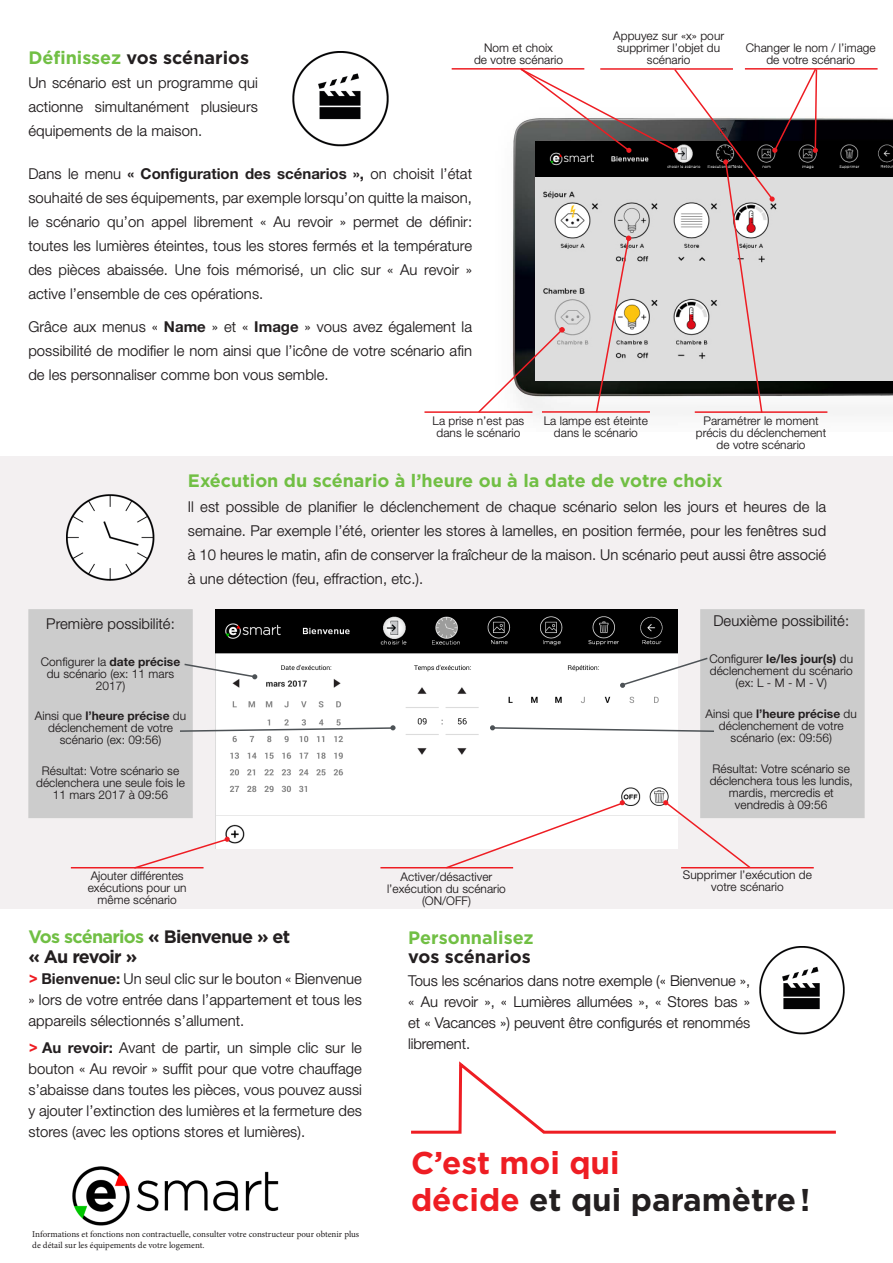
<style>
.page{position:relative;width:893px;height:1263px;background:#fff}
.page>*{position:absolute;margin:0;border:0;box-sizing:border-box;transform-origin:0 0}
.t1{font:700 31.5px "Gotham";color:#231f20}
.t2{font:700 31.5px "Gotham";color:#ee1d23}
.t3{font:700 18px/19.5px "Gotham";color:#71bf44}
.t4{font:700 18px/19.5px "Gotham";letter-spacing:-.04em;color:#231f20}
.t5{font:700 18px "Gotham";color:#231f20}
.t6{font:15px/24px "Helvetica Neue LT Std Ltplus";color:#231f20;text-align:justify}
.t7{font:12px/12px "Helvetica Neue LT Std Ltplus";color:#231f20;text-align:center}
.t8{font:9px/10.8px "Minion Pro";color:#231f20}
.s1{color:#71bf44}
.s2{font-family:"Helvetica Neue LT Std";font-weight:700}
.s3{font-family:"Gotham";font-weight:700;color:#ee1d23}
.s4{font-family:"Helvetica Neue";font-weight:700}
.s5{color:#231f20}
.s6{color:#ee1d23}
</style>
<div class="page">
<img style="left:531px;top:117px;width:362px;height:301px">
<img style="left:818px;top:141px;width:75px;height:239px">
<hr style="left:452px;top:68px;width:132px;height:2px;background:#ee1d23">
<img style="left:72px;top:1166px;width:207px;height:60px">
<hr style="left:745px;top:68px;width:133px;height:2px;background:#ee1d23">
<div style="left:0;top:456px;width:893px;height:452px;background:#f3f0f1"></div>
<img style="left:292px;top:51px;width:96px;height:96px">
<img style="left:215px;top:609px;width:462px;height:239px">
<img style="left:66px;top:494px;width:89px;height:87px">
<hr style="left:71px;top:867px;width:133px;height:1px;background:#ee1d23">
<hr style="left:380px;top:867px;width:133px;height:1px;background:#ee1d23">
<hr style="left:681px;top:867px;width:133px;height:1px;background:#ee1d23">
<svg style="left:132px;top:837px;width:98px;height:32px"></svg>
<svg style="left:444px;top:800px;width:181px;height:69px"></svg>
<svg style="left:663px;top:800px;width:89px;height:69px"></svg>
<div style="left:28px;top:609px;width:165px;height:209px;background:#ccc"></div>
<div style="left:700px;top:609px;width:165px;height:209px;background:#ccc;border:2px solid #ccc"></div>
<svg style="left:411px;top:1061px;width:425px;height:73px"></svg>
<svg style="left:490px;top:725px;width:224px;height:8px"></svg>
<svg style="left:180px;top:725px;width:217px;height:8px"></svg>
<svg style="left:620px;top:656px;width:88px;height:32px"></svg>
<svg style="left:184px;top:663px;width:73px;height:16px"></svg>
<img style="left:760px;top:946px;width:85px;height:89px">
<hr style="left:695px;top:411px;width:132px;height:2px;background:#ee1d23">
<hr style="left:424px;top:411px;width:108px;height:2px;background:#ee1d23">
<svg style="left:477px;top:68px;width:341px;height:346px"></svg>
<p class="t7" style="left:613px;top:30px;width:112px">Appuyez sur «x» pour supprimer l’objet du</p>
<p class="t7" style="left:474px;top:42px;width:90px">Nom et choix<br>de votre scénario</p>
<p class="t7" style="left:746px;top:42px;width:132px">Changer le nom / l’image de votre scénario</p>
<p class="t5" style="left:28px;top:46px;width:222px"><span class="s1">Définissez</span> vos scénarios</p>
<p class="t7" style="left:647px;top:54px;width:45px">scénario</p>
<p class="t6" style="left:28px;top:70px;width:231px">Un scénario est un programme qui actionne simultanément plusieurs équipements de la maison.</p>
<p class="t6" style="left:28px;top:162px;width:445px">Dans le menu <span class="s2">« Configuration des scénarios »,</span> on choisit l’état souhaité de ses équipements, par exemple lorsqu’on quitte la maison, le scénario qu’on appel librement « Au revoir » permet de définir: toutes les lumières éteintes, tous les stores fermés et la température des pièces abaissée. Une fois mémorisé, un clic sur « Au revoir » active l’ensemble de ces opérations.</p>
<p class="t6" style="left:28px;top:314px;width:445px">Grâce aux menus « <span class="s2">Name</span> » et « <span class="s2">Image</span> » vous avez également la possibilité de modifier le nom ainsi que l’icône de votre scénario afin de les personnaliser comme bon vous semble.</p>
<p class="t7" style="left:433px;top:415px;width:93px">La prise n’est pas dans le scénario</p>
<p class="t7" style="left:544px;top:415px;width:106px">La lampe est éteinte dans le scénario</p>
<p class="t7" style="left:696px;top:415px;width:132px">Paramétrer le moment précis du déclenchement de votre scénario</p>
<p class="t3" style="left:188px;top:471px;width:536px">Exécution du scénario à l’heure ou à la date de votre choix</p>
<p class="t6" style="left:188px;top:494px;width:640px">Il est possible de planifier le déclenchement de chaque scénario selon les jours et heures de la semaine. Par exemple l’été, orienter les stores à lamelles, en position fermée, pour les fenêtres sud à 10 heures le matin, afin de conserver la fraîcheur de la maison. Un scénario peut aussi être associé à une détection (feu, effraction, etc.).</p>
<p class="t6" style="left:46px;top:611px;width:130px">Première possibilité:</p>
<p class="t7" style="left:41px;top:655px;width:141px">Configurer la <span class="s2">date précise </span>du scénario (ex: 11 mars<br>2017)</p>
<p class="t7" style="left:35px;top:710px;width:153px">Ainsi que <span class="s2">l’heure précise</span> du déclenchement de votre scénario (ex: 09:56)</p>
<p class="t7" style="left:36px;top:765px;width:150px">Résultat: Votre scénario se déclenchera une seule fois le<br>11 mars 2017 à 09:56</p>
<p class="t6" style="left:713px;top:609px;width:137px">Deuxième possibilité:</p>
<p class="t7" style="left:709px;top:653px;width:145px">Configurer <span class="s2">le/les jour(s)</span> du déclenchement du scénario (ex: L - M - M - V)</p>
<p class="t7" style="left:706px;top:707px;width:153px">Ainsi que <span class="s2">l’heure précise</span> du déclenchement de votre scénario (ex: 09:56)</p>
<p class="t7" style="left:710px;top:762px;width:145px">Résultat: Votre scénario se déclenchera tous les lundis, mardis, mercredis et vendredis à 09:56</p>
<p class="t7" style="left:88px;top:869px;width:100px">Ajouter différentes exécutions pour un même scénario</p>
<p class="t7" style="left:387px;top:870px;width:120px">Activer/désactiver l’exécution du scénario (ON/OFF)</p>
<p class="t7" style="left:683px;top:869px;width:130px">Supprimer l’exécution de votre scénario</p>
<p class="t4" style="left:28px;top:927px;width:264px"><span class="s1">Vos scénarios</span> « Bienvenue » et « Au revoir »</p>
<p class="t6" style="left:28px;top:967px;width:335px;line-height:21px"><span class="s3">&gt;</span> <span class="s4">Bienvenue:</span> Un seul clic sur le bouton « Bienvenue » lors de votre entrée dans l’appartement et tous les appareils sélectionnés s’allument.</p>
<p class="t6" style="left:28px;top:1037px;width:335px;line-height:21px"><span class="s3">&gt;</span> <span class="s4">Au revoir:</span> Avant de partir, un simple clic sur le bouton « Au revoir » suffit pour que votre chauffage s’abaisse dans toutes les pièces, vous pouvez aussi y ajouter l’extinction des lumières et la fermeture des stores (avec les options stores et lumières).</p>
<p class="t8" style="left:32px;top:1229px;width:328px">Informations et fonctions non contractuelle, consulter votre constructeur pour obtenir plus de détail sur les équipements de votre logement.</p>
<p class="t3" style="left:408px;top:928px;width:127px">Personnalisez <span class="s5">vos scénarios</span></p>
<p class="t6" style="left:408px;top:970px;width:344px;line-height:21px">Tous les scénarios dans notre exemple (« Bienvenue », « Au revoir », « Lumières allumées », « Stores bas » et « Vacances ») peuvent être configurés et renommés librement.</p>
<p class="t2" style="left:411px;top:1141px;width:210px">C’est moi qui</p>
<p class="t1" style="left:411px;top:1179px;width:401px"><span class="s6">décide</span> et qui paramètre !</p>
</div>
